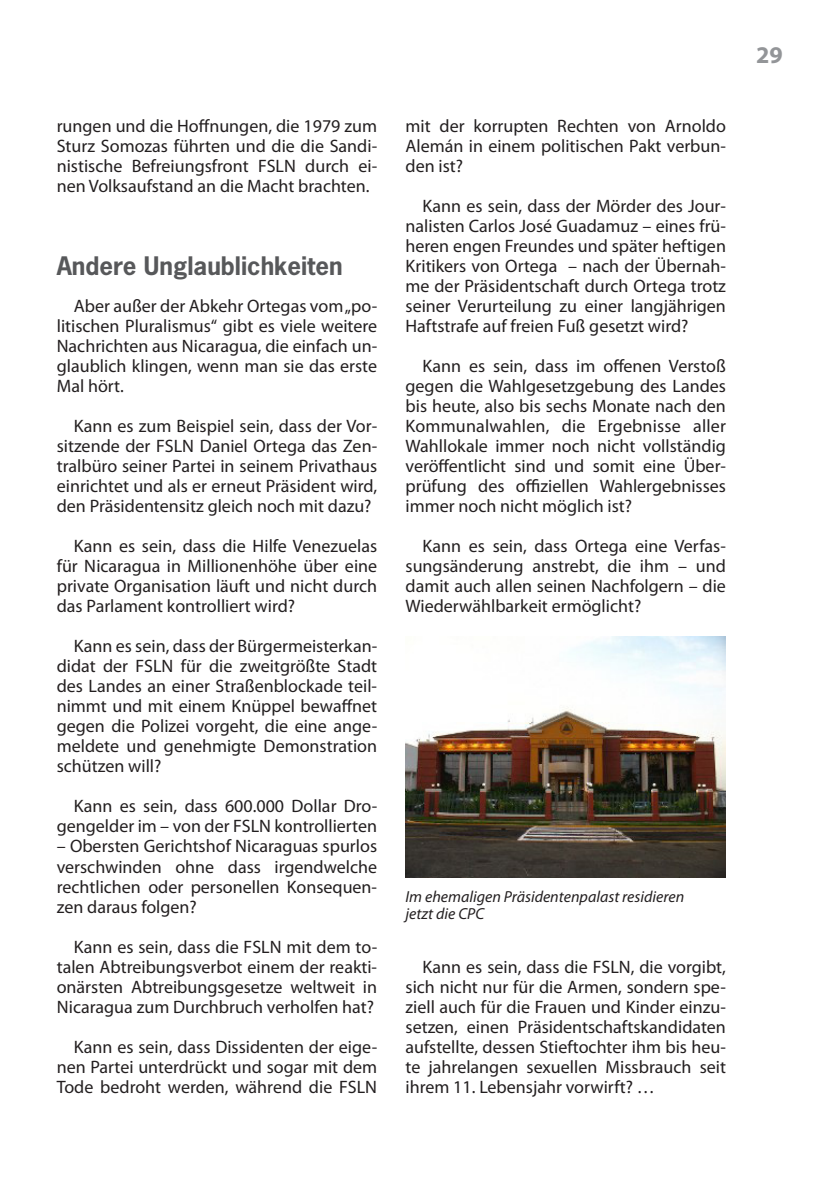
<style>
.page{position:relative;width:839px;height:1191px;background:#fff}
.page>*{position:absolute;margin:0;border:0;box-sizing:border-box;transform-origin:0 0}
.t1{font:700 24px "News Gothic Std";color:#57585a}
.t2{font:700 24px "Myriad Pro";color:#939598}
.t3{font:18px/20px "Myriad Pro";color:#231f20;text-align:justify}
.t4{font:italic 16px/17.6px "Myriad Pro";color:#231f20}
</style>
<div class="page">
<img style="left:405px;top:636px;width:321px;height:241px">
<p class="t3" style="left:57px;top:116px;width:322px">rungen und die Hoffnungen, die 1979 zum Sturz Somozas führten und die die Sandi&shy;nistische Befreiungsfront FSLN durch ei&shy;nen Volksaufstand an die Macht brachten.</p>
<h1 class="t1" style="left:57px;top:250px;width:287px">Andere Unglaublichkeiten</h1>
<p class="t3" style="left:57px;top:296px;width:322px;text-indent:17px">Aber außer der Abkehr Ortegas vom „po&shy;litischen Pluralismus“ gibt es viele weitere Nachrichten aus Nicaragua, die einfach un&shy;glaublich klingen, wenn man sie das erste Mal hört.</p>
<p class="t3" style="left:57px;top:416px;width:322px;text-indent:17px">Kann es zum Beispiel sein, dass der Vor&shy;sitzende der FSLN Daniel Ortega das Zen&shy;tralbüro seiner Partei in seinem Privathaus einrichtet und als er erneut Präsident wird, den Präsidentensitz gleich noch mit dazu?</p>
<p class="t3" style="left:57px;top:536px;width:322px;text-indent:17px">Kann es sein, dass die Hilfe Venezuelas für Nicaragua in Millionenhöhe über eine private Organisation läuft und nicht durch das Parlament kontrolliert wird?</p>
<p class="t3" style="left:57px;top:636px;width:322px;text-indent:17px">Kann es sein, dass der Bürgermeisterkan&shy;didat der FSLN für die zweitgrößte Stadt des Landes an einer Straßenblockade teil&shy;nimmt und mit einem Knüppel bewaffnet gegen die Polizei vorgeht, die eine ange&shy;meldete und genehmigte Demonstration schützen will?</p>
<p class="t3" style="left:57px;top:796px;width:322px;text-align:right">Kann es sein, dass 600.000 Dollar Dro&shy;gengelder im – von der FSLN kontrollierten</p>
<p class="t3" style="left:57px;top:836px;width:322px">– Obersten Gerichtshof Nicaraguas spurlos verschwinden ohne dass irgendwelche rechtlichen oder personellen Konsequen&shy;zen daraus folgen?</p>
<p class="t3" style="left:57px;top:936px;width:322px;text-indent:17px">Kann es sein, dass die FSLN mit dem to&shy;talen Abtreibungsverbot einem der reakti&shy;onärsten Abtreibungsgesetze weltweit in Nicaragua zum Durchbruch verholfen hat?</p>
<p class="t3" style="left:57px;top:1036px;width:322px;text-indent:17px">Kann es sein, dass Dissidenten der eige&shy;nen Partei unterdrückt und sogar mit dem Tode bedroht werden, während die FSLN</p>
<p class="t3" style="left:405px;top:116px;width:322px">mit der korrupten Rechten von Arnoldo Alemán in einem politischen Pakt verbun&shy;den ist?</p>
<p class="t3" style="left:405px;top:196px;width:322px;text-indent:17px">Kann es sein, dass der Mörder des Jour&shy;nalisten Carlos José Guadamuz – eines frü&shy;heren engen Freundes und später heftigen Kritikers von Ortega – nach der Übernah&shy;me der Präsidentschaft durch Ortega trotz seiner Verurteilung zu einer langjährigen Haftstrafe auf freien Fuß gesetzt wird?</p>
<p class="t3" style="left:405px;top:356px;width:322px;text-indent:17px">Kann es sein, dass im offenen Verstoß gegen die Wahlgesetzgebung des Landes bis heute, also bis sechs Monate nach den Kommunalwahlen, die Ergebnisse aller Wahllokale immer noch nicht vollständig veröffentlicht sind und somit eine Über&shy;prüfung des offiziellen Wahlergebnisses immer noch nicht möglich ist?</p>
<p class="t3" style="left:405px;top:536px;width:322px;text-indent:17px">Kann es sein, dass Ortega eine Verfas&shy;sungsänderung anstrebt, die ihm – und damit auch allen seinen Nachfolgern – die Wiederwählbarkeit ermöglicht?</p>
<p class="t4" style="left:405px;top:887px;width:280px">Im ehemaligen Präsidentenpalast residieren jetzt die CPC</p>
<p class="t3" style="left:405px;top:956px;width:322px;text-indent:17px">Kann es sein, dass die FSLN, die vorgibt, sich nicht nur für die Armen, sondern spe&shy;ziell auch für die Frauen und Kinder einzu&shy;setzen, einen Präsidentschaftskandidaten aufstellte, dessen Stieftochter ihm bis heu&shy;te jahrelangen sexuellen Missbrauch seit ihrem 11. Lebensjahr vorwirft? …</p>
<h1 class="t2" style="left:756px;top:40px;width:28px">29</h1>
</div>
